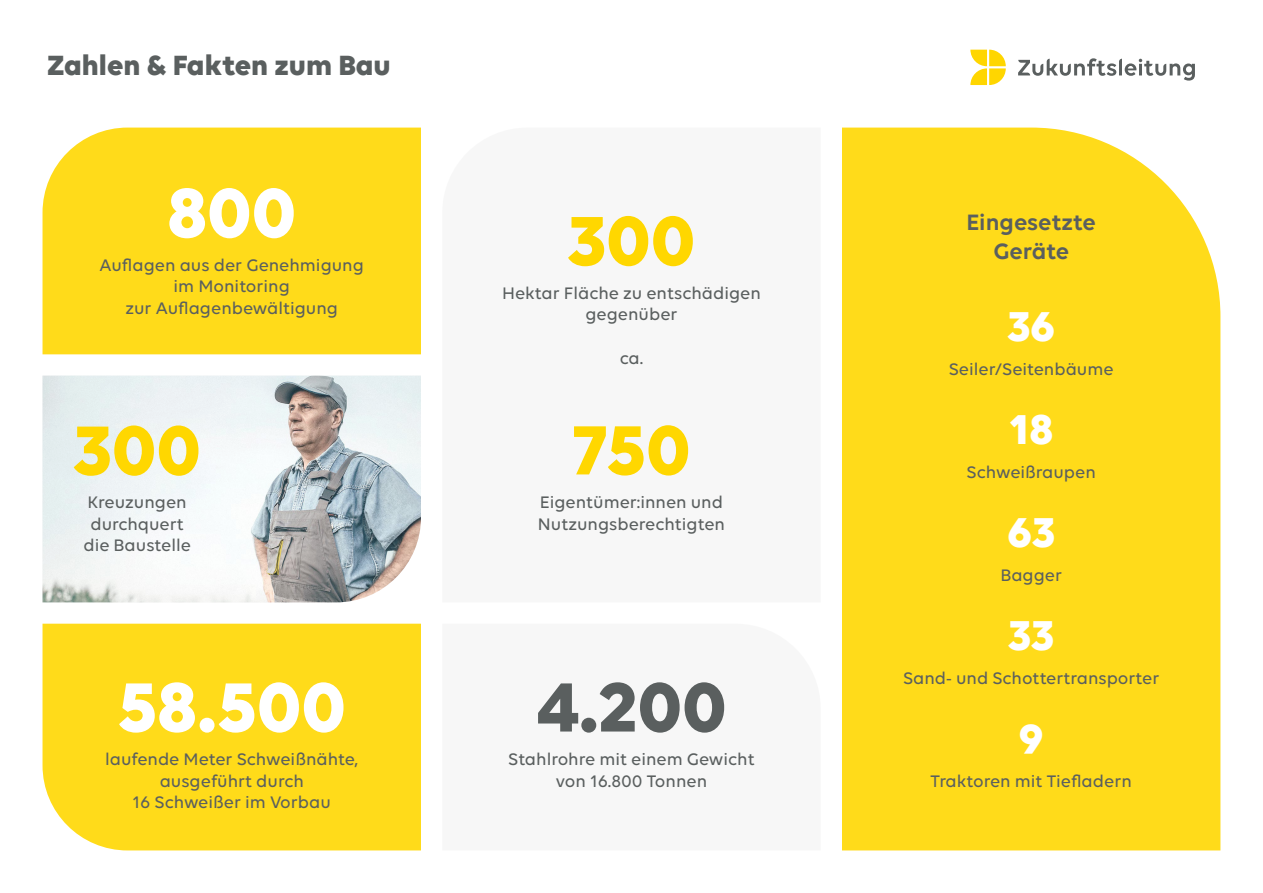
<style>
.page{position:relative;width:1263px;height:893px;background:#fff}
.page>*{position:absolute;margin:0;border:0;box-sizing:border-box;transform-origin:0 0}
.t1{font:700 75px "Volte";color:#fff}
.t2{font:700 75px "Volte";color:#ffd700}
.t3{font:700 75px "Volte";color:#5a5f5f}
.t4{font:700 45px "Volte";color:#fff}
.t5{font:700 30px "Volte";color:#5a5f5f}
.t6{font:600 24px/28.8px "Volte";color:#5a5f5f;text-align:center}
.t7{font:500 18px/21.6px "Volte";color:#5a5f5f;text-align:center}
</style>
<div class="page">
<div style="left:43px;top:624px;width:378px;height:226px;background:#ffdb1a"></div>
<svg style="left:970px;top:50px;width:36px;height:35px"></svg>
<svg style="left:1018px;top:58px;width:177px;height:23px"></svg>
<div style="left:842px;top:128px;width:378px;height:722px;background:#ffdb1a"></div>
<div style="left:43px;top:128px;width:378px;height:226px;background:#ffdb1a"></div>
<img style="left:43px;top:376px;width:378px;height:226px">
<p class="t5" style="left:47px;top:47px;width:345px">Zahlen &amp; Fakten zum Bau</p>
<p class="t1" style="left:167px;top:167px;width:130px">800</p>
<p class="t7" style="left:100px;top:254px;width:266px">Auflagen aus der Genehmigung im Monitoring<br>zur Auflagenbewältigung</p>
<p class="t2" style="left:73px;top:405px;width:129px">300</p>
<p class="t7" style="left:83px;top:491px;width:109px">Kreuzungen durchquert die Baustelle</p>
<p class="t1" style="left:118px;top:662px;width:230px">58.500</p>
<p class="t7" style="left:105px;top:748px;width:255px">laufende Meter Schweißnähte, ausgeführt durch<br>16 Schweißer im Vorbau</p>
<p class="t2" style="left:568px;top:195px;width:129px">300</p>
<p class="t7" style="left:502px;top:282px;width:260px">Hektar Fläche zu entschädigen gegenüber</p>
<p class="t7" style="left:620px;top:346px;width:25px">ca.</p>
<p class="t2" style="left:572px;top:405px;width:120px">750</p>
<p class="t7" style="left:538px;top:491px;width:189px;text-align:left">Eigentümer:innen und<br>Nutzungsberechtigten</p>
<p class="t3" style="left:536px;top:662px;width:192px">4.200</p>
<p class="t7" style="left:508px;top:748px;width:248px">Stahlrohre mit einem Gewicht von 16.800 Tonnen</p>
<p class="t6" style="left:966px;top:207px;width:131px">Eingesetzte<br>Geräte</p>
<p class="t4" style="left:1007px;top:300px;width:49px">36</p>
<p class="t7" style="left:949px;top:358px;width:166px">Seiler/Seitenbäume</p>
<p class="t4" style="left:1009px;top:402px;width:46px">18</p>
<p class="t7" style="left:966px;top:461px;width:131px">Schweißraupen</p>
<p class="t4" style="left:1007px;top:506px;width:49px">63</p>
<p class="t7" style="left:1000px;top:564px;width:63px">Bagger</p>
<p class="t4" style="left:1008px;top:608px;width:48px">33</p>
<p class="t7" style="left:903px;top:667px;width:258px">Sand- und Schottertransporter</p>
<p class="t4" style="left:1019px;top:711px;width:26px">9</p>
<p class="t7" style="left:931px;top:770px;width:203px">Traktoren mit Tiefladern</p>
</div>
